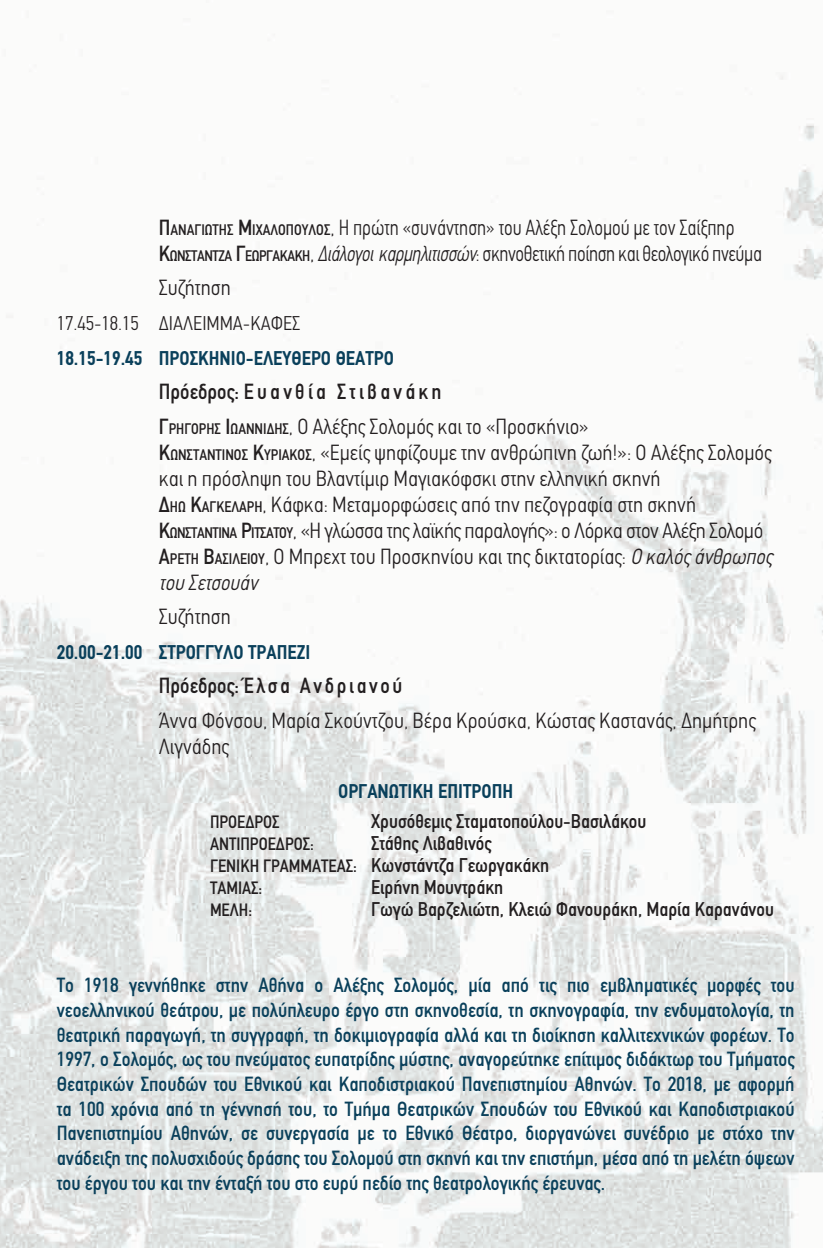
<style>
.page{position:relative;width:823px;height:1248px;background:#fff}
.page>*{position:absolute;margin:0;border:0;box-sizing:border-box;transform-origin:0 0}
.t1{font:300 condensed 22px/26px "PF Din Text";color:#231f20}
.t2{font:500 condensed 22px "PF Din Text";letter-spacing:.12em;color:#231f20}
.t3{font:500 condensed 20.6px/24.8px "PF Din Text";color:#0a405b;text-align:justify}
.t4{font:500 condensed 20px/22px "PF Din Text";color:#231f20}
.t5{font:700 20px "PF Din Text Condensed";color:#0a405b}
.t6{font:300 condensed 20px "PF Din Text";color:#231f20}
.t7{font:500 condensed 18px "PF Din Text";color:#231f20}
.s1{font-weight:500}
.s2{font-weight:500;font-size:15.4px}
.s3{font-style:italic}
.s4{font-size:18px}
</style>
<div class="page">
<img style="left:0;top:34px;width:822px;height:1213px">
<p class="t1" style="left:159px;top:214px;width:604px"><span class="s1">π</span><span class="s2">αναγίωτησ</span> <span class="s1">μ</span><span class="s2">ίχαΛοπούΛοσ</span>, Η πρώτη «συνάντηση» του Αλέξη Σολομού με τον Σαίξπηρ<br><span class="s1">Κ</span><span class="s2">ωνσταντζα</span> <span class="s1">γ</span><span class="s2">εωΡγαΚαΚη</span>, <span class="s3">Διάλογοι καρμηλιτισσών</span>: σκηνοθετική ποίηση και θεολογικό πνεύμα</p>
<p class="t1" style="left:159px;top:275px;width:73px">Συζήτηση</p>
<p class="t6" style="left:57px;top:311px;width:245px">17.45-18.15 ΔΙΑΛΕΙΜΜΑ-ΚΑΦΕΣ</p>
<p class="t5" style="left:57px;top:346px;width:338px">18.15-19.45 ΠΡΟΣΚΗΝΙΟ-ΕΛΕΥΘΕΡΟ ΘΕΑΤΡΟ</p>
<p class="t1" style="left:159px;top:374px;width:431px;line-height:34.6px"><span class="s1">Πρόεδρος: Ευανθία Στιβανάκη<br></span><span class="s1">γ</span><span class="s2">ΡηγοΡησ</span> <span class="s1">ί</span><span class="s2">ωαννίδησ</span>, Ο Αλέξης Σολομός και το «Προσκήνιο»</p>
<p class="t1" style="left:159px;top:439px;width:614px"><span class="s1">Κ</span><span class="s2">ωνσταντίνοσ</span> <span class="s1">Κ</span><span class="s2">ύΡίαΚοσ</span>, «Εμείς ψηφίζουμε την ανθρώπινη ζωή!»: Ο Αλέξης Σολομός και η πρόσληψη του Βλαντίμιρ Μαγιακόφσκι στην ελληνική σκηνή<br><span class="s1">δ</span><span class="s2">ηω</span> <span class="s1">Κ</span><span class="s2">αγΚεΛαΡη</span>, Κάφκα: Μεταμορφώσεις από την πεζογραφία στη σκηνή <span class="s1">Κ</span><span class="s2">ωνσταντίνα</span> <span class="s1">Ρ</span><span class="s2">ίτσατού</span>, «Η γλώσσα της λαϊκής παραλογής»: ο Λόρκα στον Αλέξη Σολομό <span class="s1">α</span><span class="s2">Ρετη</span> <span class="s1">Β</span><span class="s2">ασίΛείού</span>, Ο Μπρεχτ του Προσκηνίου και της δικτατορίας: <span class="s3">Ο καλός άνθρωπος του Σετσουάν</span></p>
<p class="t1" style="left:159px;top:603px;width:73px">Συζήτηση</p>
<p class="t5" style="left:57px;top:640px;width:255px">20.00-21.00 ΣΤΡΟΓΓΥΛΟ ΤΡΑΠΕΖΙ</p>
<p class="t2" style="left:159px;top:673px;width:245px">Πρόεδρος: Έλσα Ανδριανού</p>
<p class="t1" style="left:159px;top:707px;width:598px">Άννα Φόνσου, Μαρία Σκούντζου, Βέρα Κρούσκα, Κώστας Καστανάς, Δημήτρης<br>Λιγνάδης</p>
<p class="t5" style="left:338px;top:779px;width:176px">ΟΡΓΑΝΩΤΙΚΗ ΕΠΙΤΡΟΠΗ</p>
<p class="t7" style="left:210px;top:811px;width:71px">ΠΡΟΕΔΡΟΣ</p>
<p class="t4" style="left:371px;top:810px;width:276px">Χρυσόθεμις Σταματοπούλου-Bασιλάκου</p>
<p class="t7" style="left:210px;top:833px;width:105px">ΑΝΤΙΠΡΟΕΔΡΟΣ:</p>
<p class="t4" style="left:210px;top:832px;width:340px;text-indent:161px">Στάθης Λιβαθινός<br><span class="s4">ΓΕΝΙΚΗ ΓΡΑΜΜΑΤΕΑΣ:</span> Κωνστάντζα Γεωργακάκη</p>
<p class="t7" style="left:210px;top:877px;width:54px">ΤΑΜΙΑΣ:</p>
<p class="t4" style="left:371px;top:876px;width:133px">Ειρήνη Μουντράκη</p>
<p class="t7" style="left:210px;top:899px;width:44px">ΜΕΛΗ:</p>
<p class="t4" style="left:371px;top:898px;width:404px">Γωγώ Βαρζελιώτη, Κλειώ Φανουράκη, Μαρία Καρανάνου</p>
<p class="t3" style="left:57px;top:972px;width:739px">Το 1918 γεννήθηκε στην Αθήνα ο Αλέξης Σολομός, μία από τις πιο εμβληματικές μορφές του νεοελληνικού θεάτρου, με πολύπλευρο έργο στη σκηνοθεσία, τη σκηνογραφία, την ενδυματολογία, τη θεατρική παραγωγή, τη συγγραφή, τη δοκιμιογραφία αλλά και τη διοίκηση καλλιτεχνικών φορέων. Το 1997, ο Σολομός, ως του πνεύματος ευπατρίδης μύστης, αναγορεύτηκε επίτιμος διδάκτωρ του Τμήματος Θεατρικών Σπουδών του Εθνικού και Καποδιστριακού Πανεπιστημίου Αθηνών. Το 2018, με αφορμή τα 100 χρόνια από τη γέννησή του, το Τμήμα Θεατρικών Σπουδών του Εθνικού και Καποδιστριακού Πανεπιστημίου Αθηνών, σε συνεργασία με το Εθνικό Θέατρο, διοργανώνει συνέδριο με στόχο την ανάδειξη της πολυσχιδούς δράσης του Σολομού στη σκηνή και την επιστήμη, μέσα από τη μελέτη όψεων του έργου του και την ένταξή του στο ευρύ πεδίο της θεατρολογικής έρευνας.</p>
</div>
